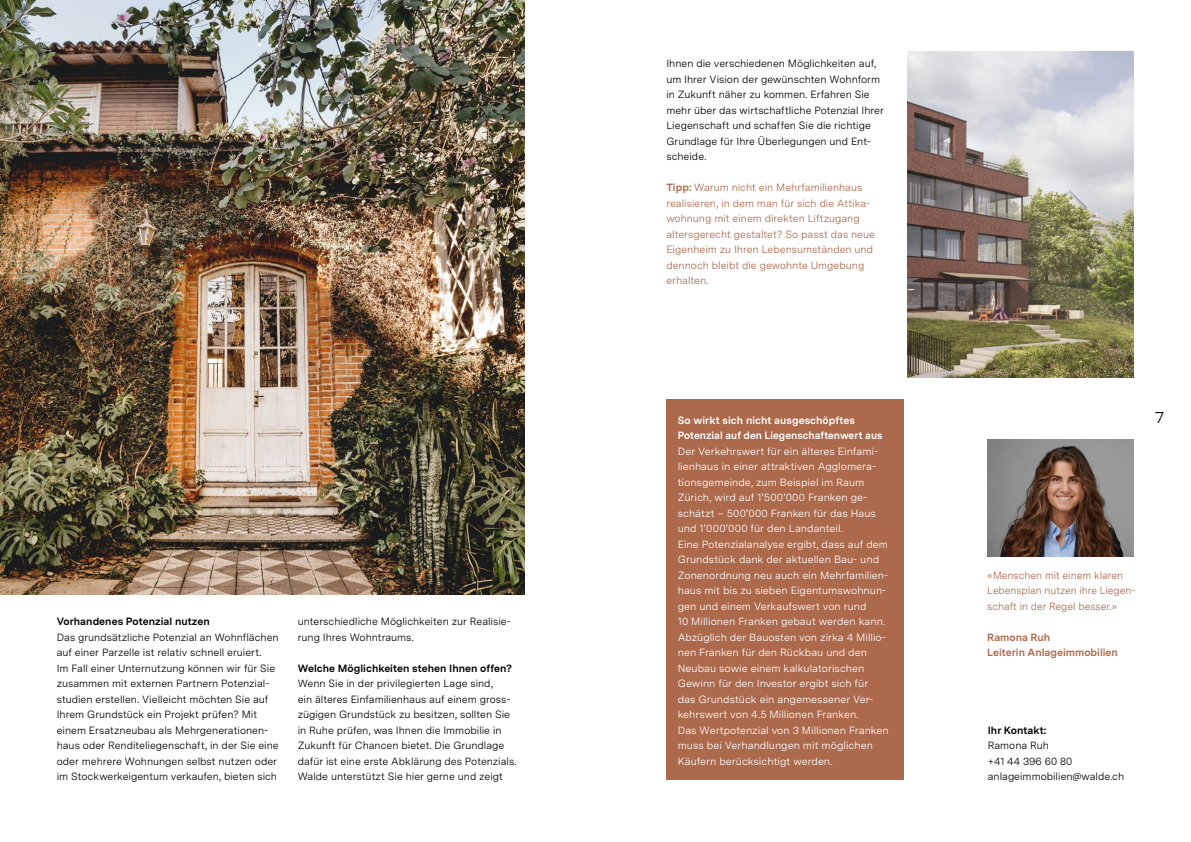
<style>
.page{position:relative;width:1191px;height:842px;background:#fff}
.page>*{position:absolute;margin:0;border:0;box-sizing:border-box;transform-origin:0 0}
.t1{font:16px "Messina Sans";color:#000}
.t2{font:10.5px/15.5px "Messina Sans";color:#000}
.t3{font:10.5px/15.5px "Messina Sans";color:#fff}
.t4{font:10.5px/15.5px "Messina Sans";color:#ac694c}
.t5{font:700 10.5px "Messina Sans";color:#000}
.t6{font:700 10.5px/15.5px "Messina Sans";letter-spacing:.005em;color:#fff}
.t7{font:700 10.5px/15.5px "Messina Sans";color:#ac694c}
.s1{font-weight:700}
</style>
<div class="page">
<div style="left:666px;top:400px;width:237px;height:380px;background:#ac694c"></div>
<img style="left:0;top:0;width:524px;height:594px">
<img style="left:987px;top:439px;width:146px;height:118px">
<img style="left:907px;top:52px;width:226px;height:325px">
<p class="t5" style="left:57px;top:614px;width:155px">Vorhandenes Potenzial nutzen</p>
<p class="t2" style="left:57px;top:629px;width:223px">Das grundsätzliche Potenzial an Wohnflächen auf einer Parzelle ist relativ schnell eruiert.<br>Im Fall einer Unternutzung können wir für Sie zusammen mit externen Partnern Potenzial&shy;studien erstellen. Vielleicht möchten Sie auf Ihrem Grundstück ein Projekt prüfen? Mit einem Ersatzneubau als Mehrgenerationen&shy;haus oder Renditeliegenschaft, in der Sie eine oder mehrere Wohnungen selbst nutzen oder im Stockwerkeigentum verkaufen, bieten sich</p>
<p class="t2" style="left:298px;top:613px;width:215px">unterschiedliche Möglichkeiten zur Realisie&shy;rung Ihres Wohntraums.</p>
<p class="t5" style="left:298px;top:660px;width:216px">Welche Möglichkeiten stehen Ihnen offen?</p>
<p class="t2" style="left:298px;top:675px;width:220px">Wenn Sie in der privilegierten Lage sind,<br>ein älteres Einfamilienhaus auf einem gross&shy;zügigen Grundstück zu besitzen, sollten Sie in Ruhe prüfen, was Ihnen die Immobilie in Zukunft für Chancen bietet. Die Grundlage dafür ist eine erste Abklärung des Potenzials.<br>Walde unterstützt Sie hier gerne und zeigt</p>
<p class="t2" style="left:666px;top:55px;width:219px">Ihnen die verschiedenen Möglichkeiten auf, um Ihrer Vision der gewünschten Wohnform in Zukunft näher zu kommen. Erfahren Sie mehr über das wirtschaftliche Potenzial Ihrer Liegenschaft und schaffen Sie die richtige Grundlage für Ihre Überlegungen und Ent&shy;scheide.</p>
<p class="t4" style="left:666px;top:179px;width:210px"><span class="s1">Tipp:</span> Warum nicht ein Mehrfamilienhaus realisieren, in dem man für sich die Attika&shy;wohnung mit einem direkten Liftzugang altersgerecht gestaltet? So passt das neue Eigenheim zu Ihren Lebensumständen und dennoch bleibt die gewohnte Umgebung erhalten.</p>
<p class="t6" style="left:677px;top:412px;width:206px">So wirkt sich nicht ausgeschöpftes<br>Potenzial auf den Liegenschaftenwert aus</p>
<p class="t3" style="left:677px;top:443px;width:212px">Der Verkehrswert für ein älteres Einfami&shy;lienhaus in einer attraktiven Agglomera&shy;tionsgemeinde, zum Beispiel im Raum Zürich, wird auf 1'500'000 Franken ge&shy;schätzt – 500'000 Franken für das Haus und 1'000'000 für den Landanteil.<br>Eine Potenzialanalyse ergibt, dass auf dem Grundstück dank der aktuellen Bau- und Zonenordnung neu auch ein Mehrfamilien&shy;haus mit bis zu sieben Eigentumswohnun&shy;gen und einem Verkaufswert von rund<br>10 Millionen Franken gebaut werden kann.<br>Abzüglich der Bauosten von zirka 4 Millio&shy;nen Franken für den Rückbau und den Neubau sowie einem kalkulatorischen Gewinn für den Investor ergibt sich für<br>das Grundstück ein angemessener Ver&shy;kehrswert von 4.5 Millionen Franken.<br>Das Wertpotenzial von 3 Millionen Franken muss bei Verhandlungen mit möglichen Käufern berücksichtigt werden.</p>
<h1 class="t1" style="left:1155px;top:406px;width:10px">7</h1>
<p class="t4" style="left:987px;top:567px;width:150px">«Menschen mit einem klaren<br>Lebensplan nutzen ihre Liegen&shy;schaft in der Regel besser.»</p>
<p class="t7" style="left:987px;top:629px;width:132px">Ramona Ruh<br>Leiterin Anlageimmobilien</p>
<p class="t5" style="left:987px;top:722px;width:60px">Ihr Kontakt:</p>
<p class="t2" style="left:987px;top:737px;width:138px">Ramona Ruh<br>+41 44 396 60 80 anlageimmobilien@walde.ch</p>
</div>
